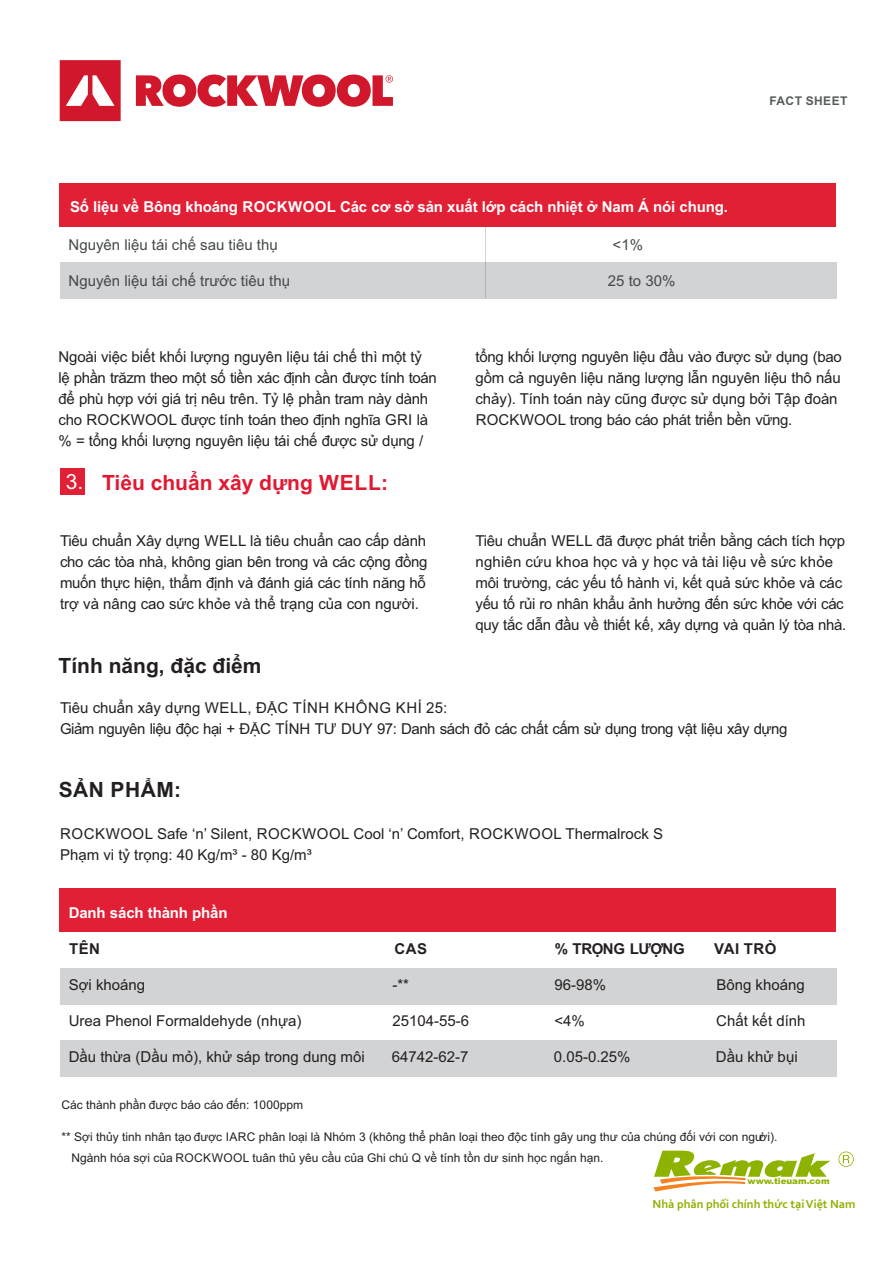
<style>
.page{position:relative;width:891px;height:1262px;background:#fff}
.page>*{position:absolute;margin:0;border:0;box-sizing:border-box;transform-origin:0 0}
.t1{font:700 21px "Arial";color:#231f20}
.t2{font:700 21px "Arial";color:#e11932}
.t3{font:21px "Arial";color:#fff}
.t4{font:15px/21px "Arial";letter-spacing:-.01em;color:#231f20}
.t5{font:15px/21px "Arial";letter-spacing:-.03em;color:#231f20}
.t6{font:700 15px "Arial";letter-spacing:-.01em;color:#fff}
.t7{font:15px "Arial";color:#45494a}
.t8{font:700 15px "Arial";letter-spacing:-.015em;color:#231f20}
.t9{font:13.5px "Arial";letter-spacing:-.01em;color:#fff}
.t10{font:700 12.15px "Corbel";color:#8db200}
.t11{font:12px/21px "Arial";color:#231f20}
.t12{font:700 12px "Arial";letter-spacing:.035em;color:#585b5c}
.t13{font:8.55px "Arial CEMT Black";color:#8db200}
</style>
<div class="page">
<div style="left:60px;top:888px;width:776px;height:43px;background:#e11f35"></div>
<div style="left:60px;top:262px;width:777px;height:36px;background:#d1d3d4"></div>
<div style="left:60px;top:968px;width:777px;height:36px;background:#d1d3d4"></div>
<div style="left:60px;top:1040px;width:777px;height:36px;background:#d1d3d4"></div>
<div style="left:60px;top:468px;width:25px;height:27px;background:#e11f35"></div>
<div style="left:60px;top:183px;width:776px;height:43px;background:#e11f35"></div>
<svg style="left:136px;top:74px;width:257px;height:33px"></svg>
<svg style="left:60px;top:60px;width:61px;height:61px"></svg>
<svg style="left:654px;top:1150px;width:177px;height:41px"></svg>
<svg style="left:838px;top:1151px;width:16px;height:15px"></svg>
<p class="t6" style="left:70px;top:201px;width:659px">Số liệu về Bông khoáng ROCKWOOL Các cơ sở sản xuất lớp cách nhiệt ở Nam Á nói chung.</p>
<p class="t7" style="left:69px;top:239px;width:211px">Nguyên liệu tái chế sau tiêu thụ</p>
<p class="t7" style="left:613px;top:239px;width:32px">&lt;1%</p>
<p class="t7" style="left:69px;top:275px;width:223px">Nguyên liệu tái chế trước tiêu thụ</p>
<p class="t7" style="left:608px;top:275px;width:69px">25 to 30%</p>
<p class="t9" style="left:70px;top:202px;width:501px">Figures for ROCKWOOL Insulation Manufacturing Facilities in South Asia in General</p>
<p class="t12" style="left:769px;top:97px;width:80px">FACT SHEET</p>
<p class="t4" style="left:59px;top:347px;width:380px">Ngoài việc biết khối lượng nguyên liệu tái chế thì một tỷ lệ phần trăzm theo một số tiền xác định cần được tính toán để phù hợp với giá trị nêu trên. Tỷ lệ phần tram này dành cho ROCKWOOL được tính toán theo định nghĩa GRI là % = tổng khối lượng nguyên liệu tái chế được sử dụng /</p>
<h1 class="t3" style="left:66px;top:474px;width:19px">3.</h1>
<h1 class="t2" style="left:102px;top:474px;width:288px">Tiêu chuẩn xây dựng WELL:</h1>
<p class="t4" style="left:60px;top:532px;width:369px;text-align:justify">Tiêu chuẩn Xây dựng WELL là tiêu chuẩn cao cấp dành cho các tòa nhà, không gian bên trong và các cộng đồng muốn thực hiện, thẩm định và đánh giá các tính năng hỗ trợ và nâng cao sức khỏe và thể trạng của con người.</p>
<h1 class="t1" style="left:59px;top:657px;width:205px">Tính năng, đặc điểm</h1>
<p class="t4" style="left:476px;top:347px;width:368px">tổng khối lượng nguyên liệu đầu vào được sử dụng (bao gồm cả nguyên liệu năng lượng lẫn nguyên liệu thô nấu chảy). Tính toán này cũng được sử dụng bởi Tập đoàn ROCKWOOL trong báo cáo phát triển bền vững.</p>
<p class="t4" style="left:476px;top:532px;width:372px">Tiêu chuẩn WELL đã được phát triển bằng cách tích hợp nghiên cứu khoa học và y học và tài liệu về sức khỏe môi trường, các yếu tố hành vi, kết quả sức khỏe và các yếu tố rủi ro nhân khẩu ảnh hưởng đến sức khỏe với các quy tắc dẫn đầu về thiết kế, xây dựng và quản lý tòa nhà.</p>
<p class="t5" style="left:60px;top:698px;width:729px">Tiêu chuẩn xây dựng WELL, ĐẶC TÍNH KHÔNG KHÍ 25:<br>Giảm nguyên liệu độc hại + ĐẶC TÍNH TƯ DUY 97: Danh sách đỏ các chất cấm sử dụng trong vật liệu xây dựng</p>
<h1 class="t1" style="left:59px;top:782px;width:124px">SẢN PHẨM:</h1>
<p class="t4" style="left:60px;top:824px;width:605px">ROCKWOOL Safe ‘n’ Silent, ROCKWOOL Cool ‘n’ Comfort, ROCKWOOL Thermalrock S<br>Phạm vi tỷ trọng: 40 Kg/m³ - 80 Kg/m³</p>
<p class="t6" style="left:69px;top:906px;width:160px">Danh sách thành phần</p>
<p class="t8" style="left:69px;top:942px;width:33px">TÊN</p>
<p class="t8" style="left:395px;top:942px;width:34px">CAS</p>
<p class="t8" style="left:555px;top:942px;width:132px">% TRỌNG LƯỢNG</p>
<p class="t8" style="left:714px;top:942px;width:64px">VAI TRÒ</p>
<p class="t4" style="left:69px;top:975px;width:78px">Sợi khoáng</p>
<p class="t4" style="left:392px;top:975px;width:18px">-**</p>
<p class="t4" style="left:554px;top:975px;width:53px">96-98%</p>
<p class="t4" style="left:716px;top:975px;width:90px">Bông khoáng</p>
<p class="t4" style="left:69px;top:1011px;width:234px">Urea Phenol Formaldehyde (nhựa)</p>
<p class="t4" style="left:392px;top:1011px;width:78px">25104-55-6</p>
<p class="t4" style="left:554px;top:1011px;width:32px">&lt;4%</p>
<p class="t4" style="left:716px;top:1011px;width:91px">Chất kết dính</p>
<p class="t4" style="left:69px;top:1047px;width:298px">Dầu thừa (Dầu mỏ), khử sáp trong dung môi</p>
<p class="t4" style="left:392px;top:1047px;width:78px">64742-62-7</p>
<p class="t4" style="left:554px;top:1047px;width:78px">0.05-0.25%</p>
<p class="t4" style="left:716px;top:1047px;width:83px">Dầu khử bụi</p>
<p class="t9" style="left:69px;top:907px;width:85px">Ingredient List</p>
<p class="t11" style="left:69px;top:976px;width:72px">Mineral Fiber</p>
<p class="t11" style="left:69px;top:1048px;width:239px">Residual Oils (Petroleum), Solvent-Dewaxed</p>
<p class="t11" style="left:396px;top:1048px;width:63px">64742-62-7</p>
<p class="t11" style="left:558px;top:1048px;width:63px">0.05-0.25%</p>
<p class="t11" style="left:720px;top:1048px;width:70px">De-duster oil</p>
<p class="t11" style="left:62px;top:1095px;width:243px">Các thành phần được báo cáo đến: 1000ppm</p>
<p class="t11" style="left:72px;top:1127px;width:707px;text-indent:-10px">** Sợi thủy tinh nhân tạo được IARC phân loại là Nhóm 3 (không thể phân loại theo độc tính gây ung thư của chúng đối với con người).<br>Ngành hóa sợi của ROCKWOOL tuân thủ yêu cầu của Ghi chú Q về tính tồn dư sinh học ngắn hạn.</p>
<p class="t13" style="left:748px;top:1178px;width:84px">www.tieuam.com</p>
<p class="t10" style="left:653px;top:1199px;width:204px">Nhà phân phối chính thức tại Việt Nam</p>
</div>
